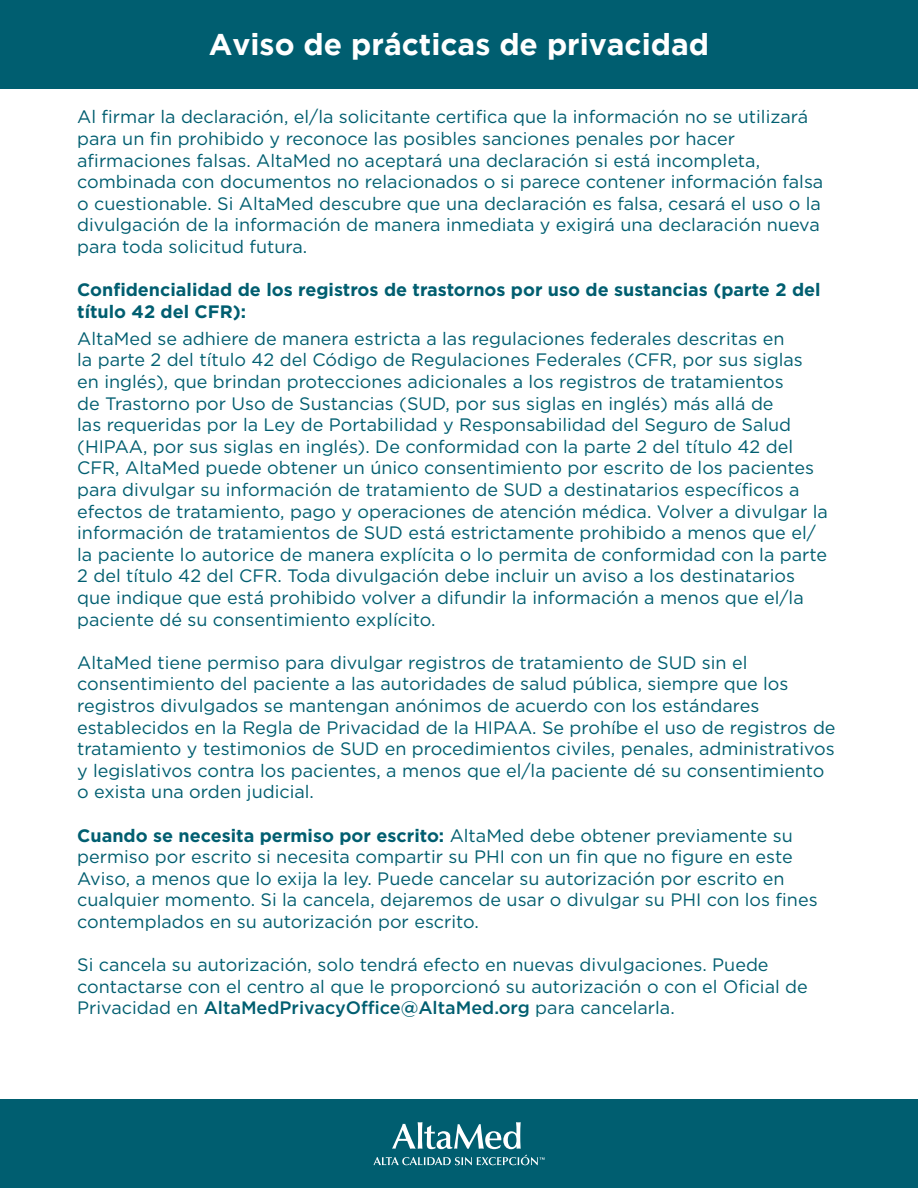
<style>
.page{position:relative;width:918px;height:1188px;background:#fff}
.page>*{position:absolute;margin:0;border:0;box-sizing:border-box;transform-origin:0 0}
.t1{font:700 30px "Gotham";color:#fff}
.t2{font:18px/21.6px "Gotham";color:#005e70}
.t3{font:700 18px/21.6px "Gotham";color:#005e70}
.s1{font-weight:700}
.s2{font-weight:500}
</style>
<div class="page">
<div style="left:0;top:0;width:918px;height:89px;background:#005e70"></div>
<div style="left:0;top:1099px;width:918px;height:89px;background:#005e70"></div>
<svg style="left:392px;top:1122px;width:129px;height:27px"></svg>
<svg style="left:373px;top:1155px;width:172px;height:10px"></svg>
<p class="t1" style="left:209px;top:27px;width:502px">Aviso de prácticas de privacidad</p>
<p class="t2" style="left:77px;top:106px;width:748px">Al firmar la declaración, el/la solicitante certifica que la información no se utilizará para un fin prohibido y reconoce las posibles sanciones penales por hacer afirmaciones falsas. AltaMed no aceptará una declaración si está incompleta, combinada con documentos no relacionados o si parece contener información falsa o cuestionable. Si AltaMed descubre que una declaración es falsa, cesará el uso o la divulgación de la información de manera inmediata y exigirá una declaración nueva para toda solicitud futura.</p>
<h2 class="t3" style="left:77px;top:278px;width:745px">Confidencialidad de los registros de trastornos por uso de sustancias (parte 2 del título 42 del CFR):</h2>
<p class="t2" style="left:77px;top:327px;width:752px">AltaMed se adhiere de manera estricta a las regulaciones federales descritas en<br>la parte 2 del título 42 del Código de Regulaciones Federales (CFR, por sus siglas en inglés), que brindan protecciones adicionales a los registros de tratamientos<br>de Trastorno por Uso de Sustancias (SUD, por sus siglas en inglés) más allá de<br>las requeridas por la Ley de Portabilidad y Responsabilidad del Seguro de Salud (HIPAA, por sus siglas en inglés). De conformidad con la parte 2 del título 42 del CFR, AltaMed puede obtener un único consentimiento por escrito de los pacientes para divulgar su información de tratamiento de SUD a destinatarios específicos a efectos de tratamiento, pago y operaciones de atención médica. Volver a divulgar la información de tratamientos de SUD está estrictamente prohibido a menos que el/ la paciente lo autorice de manera explícita o lo permita de conformidad con la parte 2 del título 42 del CFR. Toda divulgación debe incluir un aviso a los destinatarios que indique que está prohibido volver a difundir la información a menos que el/la paciente dé su consentimiento explícito.</p>
<p class="t2" style="left:77px;top:651px;width:760px">AltaMed tiene permiso para divulgar registros de tratamiento de SUD sin el consentimiento del paciente a las autoridades de salud pública, siempre que los registros divulgados se mantengan anónimos de acuerdo con los estándares establecidos en la Regla de Privacidad de la HIPAA. Se prohíbe el uso de registros de tratamiento y testimonios de SUD en procedimientos civiles, penales, administrativos y legislativos contra los pacientes, a menos que el/la paciente dé su consentimiento o exista una orden judicial.</p>
<p class="t2" style="left:77px;top:824px;width:742px"><span class="s1">Cuando se necesita permiso por escrito:</span> AltaMed debe obtener previamente su permiso por escrito si necesita compartir su PHI con un fin que no figure en este Aviso, a menos que lo exija la ley. Puede cancelar su autorización por escrito en cualquier momento. Si la cancela, dejaremos de usar o divulgar su PHI con los fines contemplados en su autorización por escrito.</p>
<p class="t2" style="left:77px;top:954px;width:732px">Si cancela su autorización, solo tendrá efecto en nuevas divulgaciones. Puede contactarse con el centro al que le proporcionó su autorización o con el Oficial de<br>Privacidad en <span class="s2">AltaMedPrivacyOffice@AltaMed.org</span> para cancelarla.</p>
</div>
